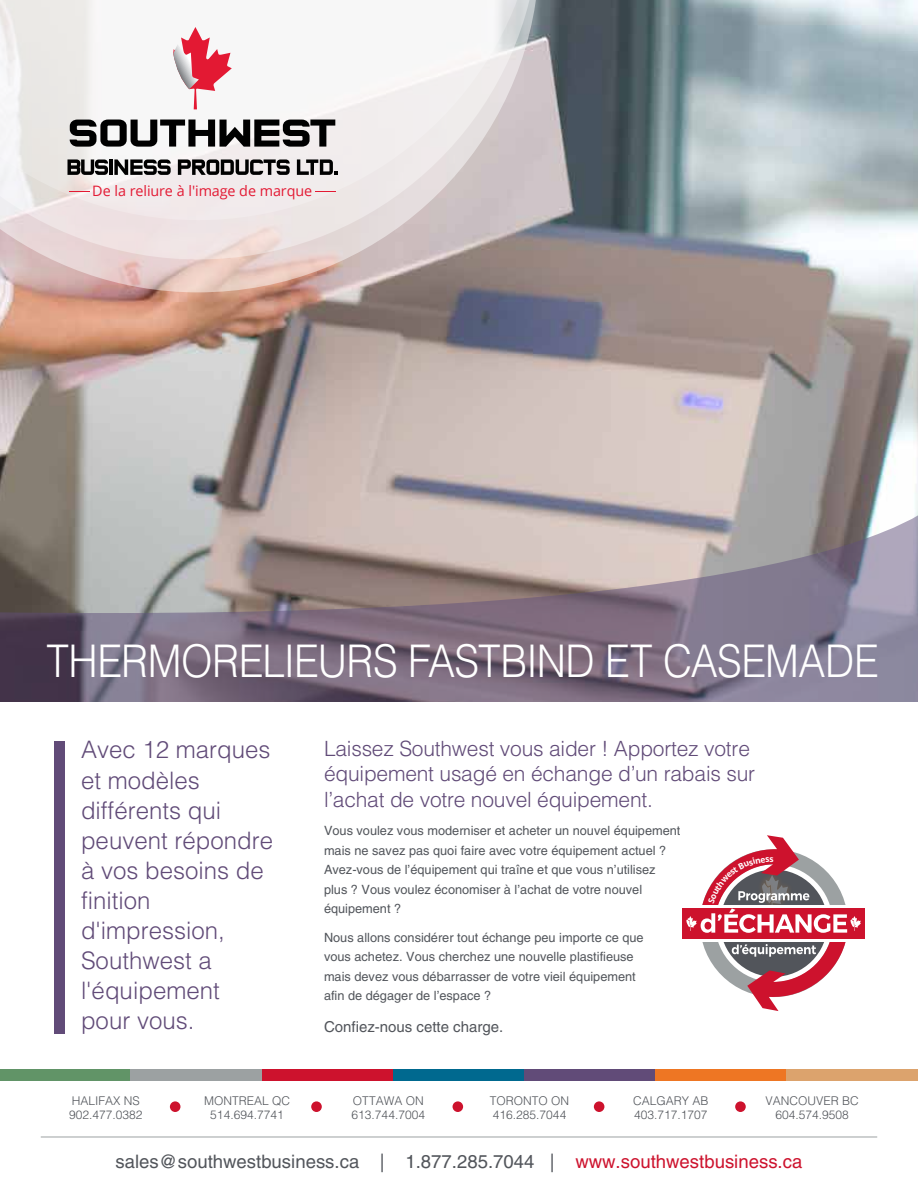
<style>
.page{position:relative;width:918px;height:1188px;background:#fff}
.page>*{position:absolute;margin:0;border:0;box-sizing:border-box;transform-origin:0 0}
.t1{font:300 45px "Helvetica";letter-spacing:-.01em;color:#fff;scale:.9 1}
.t2{font:300 24px/30.2px "Helvetica";color:#614b78}
.t3{font:300 21px/25.2px "Helvetica";letter-spacing:-.01em;color:#614b78}
.t4{font:18.6px "Helvetica";color:#52555b}
.t5{font:15px "Helvetica";color:#52555b}
.t6{font:14.4px "Open Sans";letter-spacing:-.005em;color:#e31933}
.t7{font:12.75px/19.5px "Helvetica";color:#52555b}
.t8{font:300 12px/14.4px "Helvetica";color:#52555b}
.s1{color:#cd122d}
</style>
<div class="page">
<div style="left:0;top:1069px;width:131px;height:12px;background:#619467"></div>
<div style="left:131px;top:1069px;width:131px;height:12px;background:#9ca1a2"></div>
<div style="left:262px;top:1069px;width:131px;height:12px;background:#cd122d"></div>
<div style="left:393px;top:1069px;width:131px;height:12px;background:#00698f"></div>
<div style="left:524px;top:1069px;width:132px;height:12px;background:#614b78"></div>
<div style="left:656px;top:1069px;width:131px;height:12px;background:#ee7623"></div>
<div style="left:787px;top:1069px;width:131px;height:12px;background:#dca36d"></div>
<div style="left:735px;top:1101px;width:11px;height:11px;background:#cd122d;border-radius:50%"></div>
<div style="left:594px;top:1101px;width:10px;height:11px;background:#cd122d;border-radius:50%"></div>
<div style="left:453px;top:1101px;width:10px;height:11px;background:#cd122d;border-radius:50%"></div>
<div style="left:311px;top:1101px;width:11px;height:11px;background:#cd122d;border-radius:50%"></div>
<div style="left:170px;top:1101px;width:10px;height:11px;background:#cd122d;border-radius:50%"></div>
<hr style="left:41px;top:1137px;width:836px;height:1px;background:#9ca1a2">
<div style="left:54px;top:742px;width:10px;height:292px;background:#614b78"></div>
<div style="left:683px;top:908px;width:182px;height:30px;background:#cd122d"></div>
<img style="left:0;top:0;width:918px;height:507px">
<svg style="left:0;top:0;width:538px;height:292px;background:#c4aba7"></svg>
<svg style="left:0;top:0;width:533px;height:259px;background:#dbcdce"></svg>
<svg style="left:0;top:0;width:522px;height:220px"></svg>
<svg style="left:0;top:507px;width:918px;height:195px;background:#90858e"></svg>
<svg style="left:173px;top:27px;width:59px;height:82px"></svg>
<svg style="left:68px;top:159px;width:40px;height:16px"></svg>
<hr style="left:109px;top:159px;width:4px;height:16px;background:#000">
<svg style="left:114px;top:159px;width:57px;height:16px"></svg>
<svg style="left:178px;top:159px;width:112px;height:16px;background:#6a6768"></svg>
<svg style="left:297px;top:159px;width:41px;height:16px"></svg>
<svg style="left:70px;top:120px;width:265px;height:27px"></svg>
<svg style="left:69px;top:191px;width:20px;height:1px"></svg>
<svg style="left:316px;top:191px;width:20px;height:1px"></svg>
<svg style="left:686px;top:835px;width:175px;height:176px"></svg>
<p class="t6" style="left:92px;top:181px;width:221px">De la reliure à l'image de marque</p>
<h1 class="t1" style="left:46px;top:633px;width:926px">THERMORELIEURS FASTBIND ET CASEMADE</h1>
<h2 class="t2" style="left:81px;top:735px;width:194px">Avec 12 marques et modèles différents qui peuvent répondre à vos besoins de finition d'impression,<br>Southwest a l'équipement pour vous.</h2>
<h3 class="t3" style="left:324px;top:736px;width:433px">Laissez Southwest vous aider ! Apportez votre équipement usagé en échange d’un rabais sur l’achat de votre nouvel équipement.</h3>
<p class="t7" style="left:324px;top:821px;width:358px">Vous voulez vous moderniser et acheter un nouvel équipement mais ne savez pas quoi faire avec votre équipement actuel ?<br>Avez-vous de l’équipement qui traîne et que vous n’utilisez plus ? Vous voulez économiser à l’achat de votre nouvel équipement ?</p>
<p class="t7" style="left:324px;top:927px;width:321px">Nous allons considérer tout échange peu importe ce que vous achetez. Vous cherchez une nouvelle plastifieuse mais devez vous débarrasser de votre vieil équipement afin de dégager de l’espace ?</p>
<p class="t5" style="left:324px;top:1018px;width:181px">Confiez-nous cette charge.</p>
<p class="t8" style="left:69px;top:1093px;width:75px">HALIFAX NS<br>902.477.0382</p>
<p class="t8" style="left:204px;top:1093px;width:88px;text-align:center">MONTREAL QC<br>514.694.7741</p>
<p class="t8" style="left:352px;top:1093px;width:75px">OTTAWA ON<br>613.744.7004</p>
<p class="t8" style="left:490px;top:1093px;width:81px">TORONTO ON<br>416.285.7044</p>
<p class="t8" style="left:633px;top:1093px;width:77px">CALGARY AB<br>403.717.1707</p>
<p class="t8" style="left:766px;top:1093px;width:95px;text-align:center">VANCOUVER BC<br>604.574.9508</p>
<h3 class="t4" style="left:116px;top:1151px;width:688px">sales@southwestbusiness.ca | 1.877.285.7044 | <span class="s1">www.southwestbusiness.ca</span></h3>
</div>
